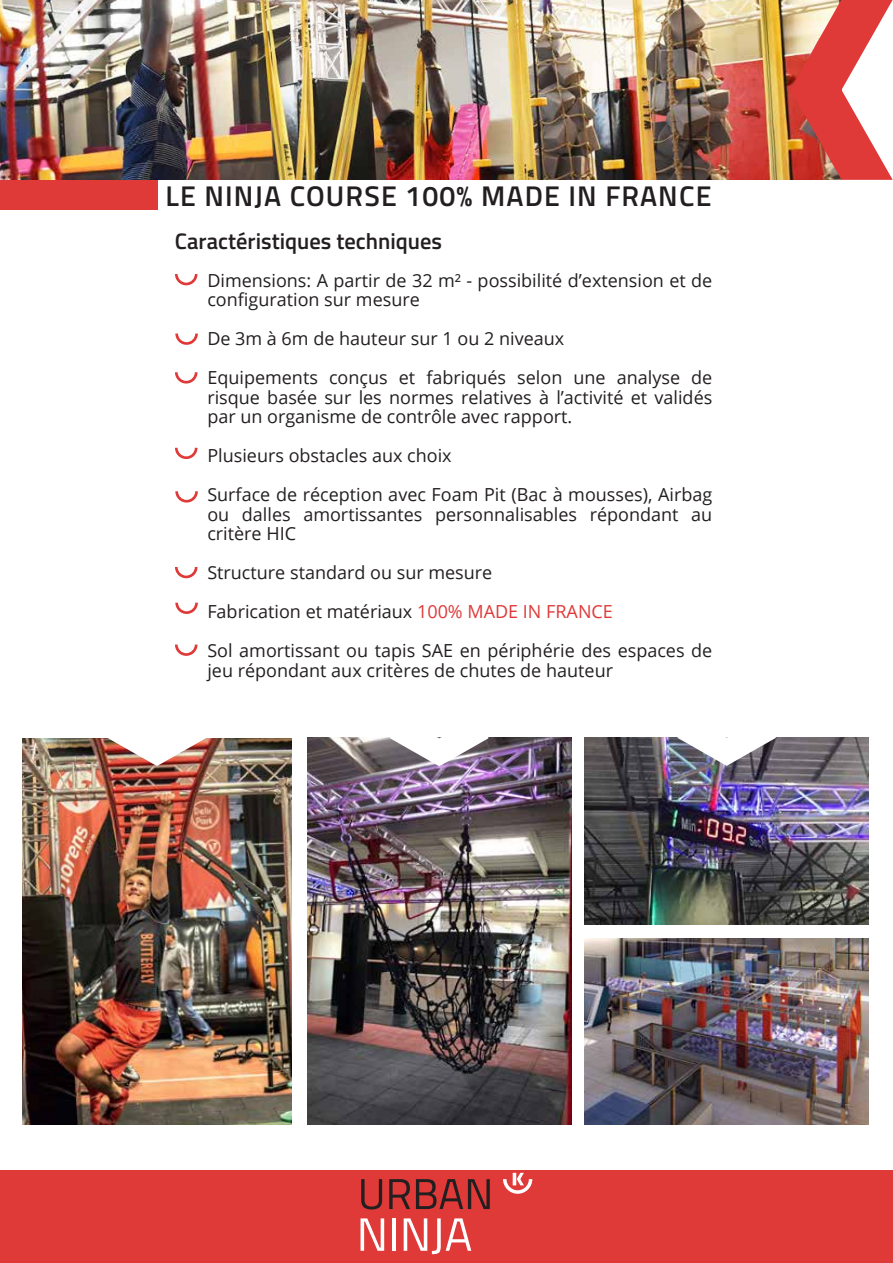
<style>
.page{position:relative;width:893px;height:1263px;background:#fff}
.page>*{position:absolute;margin:0;border:0;box-sizing:border-box;transform-origin:0 0}
.t1{font:600 28.5px "Titillium Web";letter-spacing:.04em;color:#231f20}
.t2{font:600 22.5px "Titillium Web";color:#231f20}
.t3{font:18px/39px "Open Sans";color:#231f20}
.s1{color:#df3938}
</style>
<div class="page">
<img style="left:0;top:0;width:790px;height:180px">
<div style="left:0;top:1170px;width:893px;height:93px;background:#df3938"></div>
<div style="left:0;top:180px;width:158px;height:30px;background:#df3938"></div>
<svg style="left:175px;top:274px;width:22px;height:11px"></svg>
<svg style="left:175px;top:334px;width:23px;height:11px"></svg>
<svg style="left:175px;top:372px;width:22px;height:12px"></svg>
<svg style="left:175px;top:448px;width:22px;height:11px"></svg>
<svg style="left:175px;top:491px;width:23px;height:11px"></svg>
<svg style="left:790px;top:0;width:103px;height:180px"></svg>
<svg style="left:175px;top:567px;width:22px;height:11px"></svg>
<svg style="left:175px;top:603px;width:23px;height:11px"></svg>
<svg style="left:361px;top:1179px;width:21px;height:30px"></svg>
<svg style="left:389px;top:1179px;width:21px;height:30px"></svg>
<svg style="left:416px;top:1179px;width:74px;height:30px"></svg>
<svg style="left:503px;top:1173px;width:29px;height:21px"></svg>
<svg style="left:361px;top:1218px;width:23px;height:33px"></svg>
<hr style="left:392px;top:1218px;width:4px;height:33px;background:#fff">
<svg style="left:404px;top:1218px;width:67px;height:36px"></svg>
<img style="left:22px;top:738px;width:270px;height:387px">
<img style="left:108px;top:738px;width:98px;height:28px">
<img style="left:308px;top:738px;width:264px;height:387px">
<svg style="left:390px;top:737px;width:113px;height:29px"></svg>
<svg style="left:175px;top:644px;width:22px;height:12px"></svg>
<img style="left:584px;top:938px;width:285px;height:187px">
<img style="left:584px;top:738px;width:285px;height:186px">
<svg style="left:678px;top:737px;width:98px;height:29px"></svg>
<h1 class="t1" style="left:165px;top:174px;width:547px">LE NINJA COURSE 100% MADE IN FRANCE</h1>
<p class="t2" style="left:175px;top:224px;width:269px">Caractéristiques techniques</p>
<p class="t3" style="left:207px;top:270px;width:506px;line-height:19.5px">Dimensions: A partir de 32 m² - possibilité d’extension et de configuration sur mesure</p>
<p class="t3" style="left:207px;top:319px;width:506px">De 3m à 6m de hauteur sur 1 ou 2 niveaux<br>Equipements conçus et fabriqués selon une analyse de</p>
<p class="t3" style="left:207px;top:387px;width:506px;line-height:19.5px">risque basée sur les normes relatives à l’activité et validés par un organisme de contrôle avec rapport.</p>
<p class="t3" style="left:207px;top:436px;width:506px">Plusieurs obstacles aux choix<br>Surface de réception avec Foam Pit (Bac à mousses), Airbag</p>
<p class="t3" style="left:207px;top:504px;width:506px;line-height:19.5px">ou dalles amortissantes personnalisables répondant au critère HIC</p>
<p class="t3" style="left:207px;top:553px;width:506px">Structure standard ou sur mesure<br>Fabrication et matériaux <span class="s1">100% MADE IN FRANCE<br></span>Sol amortissant ou tapis SAE en périphérie des espaces de</p>
<p class="t3" style="left:207px;top:650px;width:407px">jeu répondant aux critères de chutes de hauteur</p>
</div>
